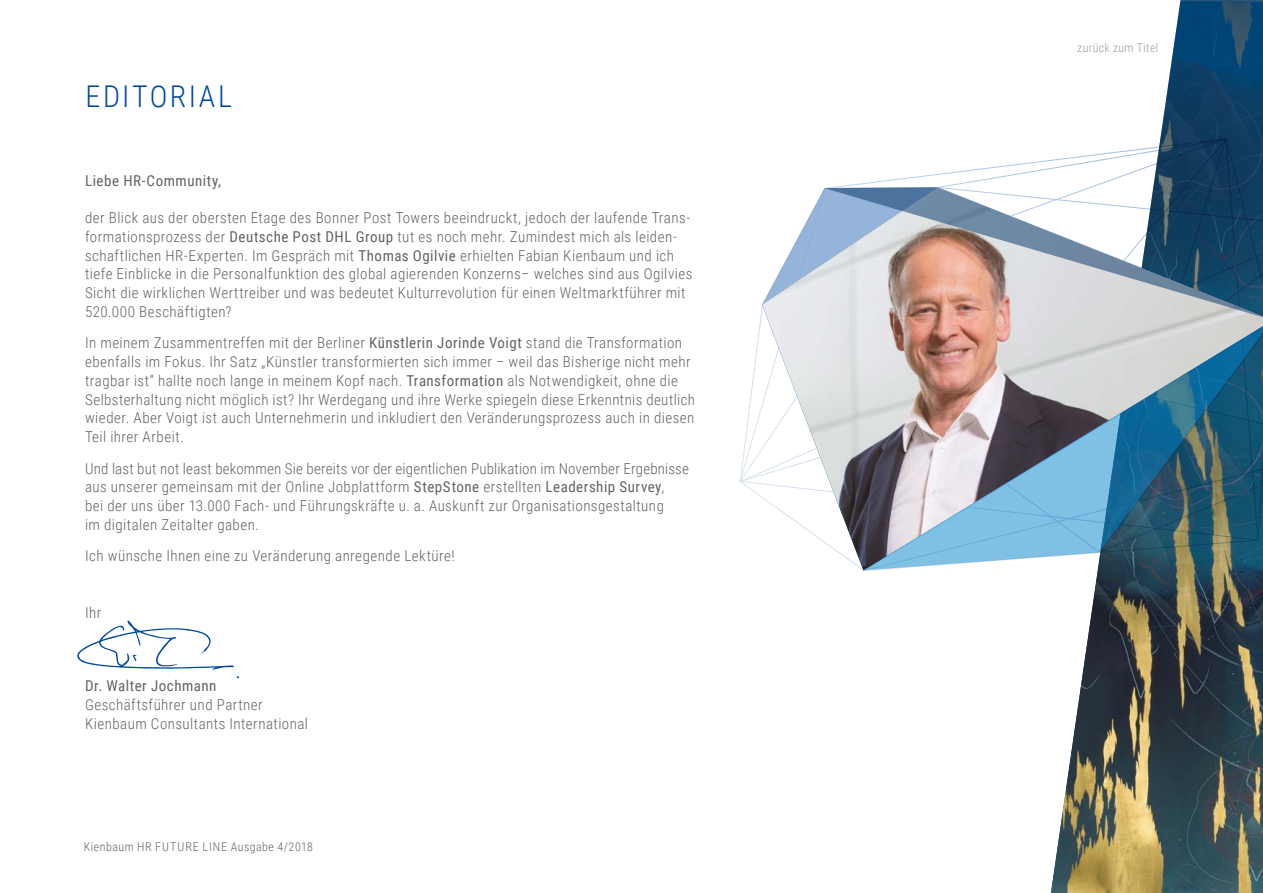
<style>
.page{position:relative;width:1263px;height:893px;background:#fff}
.page>*{position:absolute;margin:0;border:0;box-sizing:border-box;transform-origin:0 0}
.t1{font:300 30px "Roboto Condensed";letter-spacing:.08em;color:#0049a4}
.t2{font:300 15px/18.8px "Roboto Condensed";letter-spacing:.03em;color:#636362}
.t3{font:15px "Roboto Condensed";letter-spacing:.035em;color:#636362}
.t4{font:300 12px "Roboto Condensed";letter-spacing:.04em;color:#636362}
.t5{font:300 12px "Roboto Condensed";letter-spacing:.025em;color:#9c9d9d}
.s1{font-weight:400}
</style>
<div class="page">
<img style="left:1051px;top:0;width:212px;height:893px">
<svg style="left:739px;top:138px;width:524px;height:434px"></svg>
<svg style="left:824px;top:187px;width:439px;height:133px;background:#9fa6b0"></svg>
<svg style="left:77px;top:620px;width:157px;height:50px"></svg>
<h1 class="t1" style="left:86px;top:75px;width:148px">EDITORIAL</h1>
<p class="t3" style="left:85px;top:170px;width:138px">Liebe HR-Community,</p>
<p class="t2" style="left:85px;top:208px;width:609px">der Blick aus der obersten Etage des Bonner Post Towers beeindruckt, jedoch der laufende Trans&shy;formationsprozess der <span class="s1">Deutsche Post DHL Group</span> tut es noch mehr. Zumindest mich als leiden&shy;schaftlichen HR-Experten. Im Gespräch mit <span class="s1">Thomas Ogilvie</span> erhielten Fabian Kienbaum und ich tiefe Einblicke in die Personalfunktion des global agierenden Konzerns– welches sind aus Ogilvies Sicht die wirklichen Werttreiber und was bedeutet Kulturrevolution für einen Weltmarktführer mit 520.000 Beschäftigten?</p>
<p class="t2" style="left:85px;top:333px;width:612px">In meinem Zusammentreffen mit der Berliner <span class="s1">Künstlerin Jorinde Voigt</span> stand die Transformation ebenfalls im Fokus. Ihr Satz „Künstler transformierten sich immer – weil das Bisherige nicht mehr tragbar ist“ hallte noch lange in meinem Kopf nach. <span class="s1">Transformation</span> als Notwendigkeit, ohne die Selbsterhaltung nicht möglich ist? Ihr Werdegang und ihre Werke spiegeln diese Erkenntnis deutlich wieder. Aber Voigt ist auch Unternehmerin und inkludiert den Veränderungsprozess auch in diesen Teil ihrer Arbeit.</p>
<p class="t2" style="left:85px;top:458px;width:605px">Und last but not least bekommen Sie bereits vor der eigentlichen Publikation im November Ergebnisse aus unserer gemeinsam mit der Online Jobplattform <span class="s1">StepStone</span> erstellten <span class="s1">Leadership Survey</span>,<br>bei der uns über 13.000 Fach- und Führungskräfte u. a. Auskunft zur Organisationsgestaltung<br>im digitalen Zeitalter gaben.</p>
<p class="t2" style="left:85px;top:546px;width:371px">Ich wünsche Ihnen eine zu Veränderung anregende Lektüre!</p>
<p class="t2" style="left:85px;top:602px;width:18px">Ihr</p>
<p class="t3" style="left:85px;top:675px;width:133px">Dr. Walter Jochmann</p>
<p class="t2" style="left:85px;top:695px;width:224px">Geschäftsführer und Partner<br>Kienbaum Consultants International</p>
<p class="t4" style="left:84px;top:838px;width:231px">Kienbaum HR FUTURE LINE Ausgabe 4/2018</p>
<p class="t5" style="left:1077px;top:39px;width:82px">zurück zum Titel</p>
</div>
